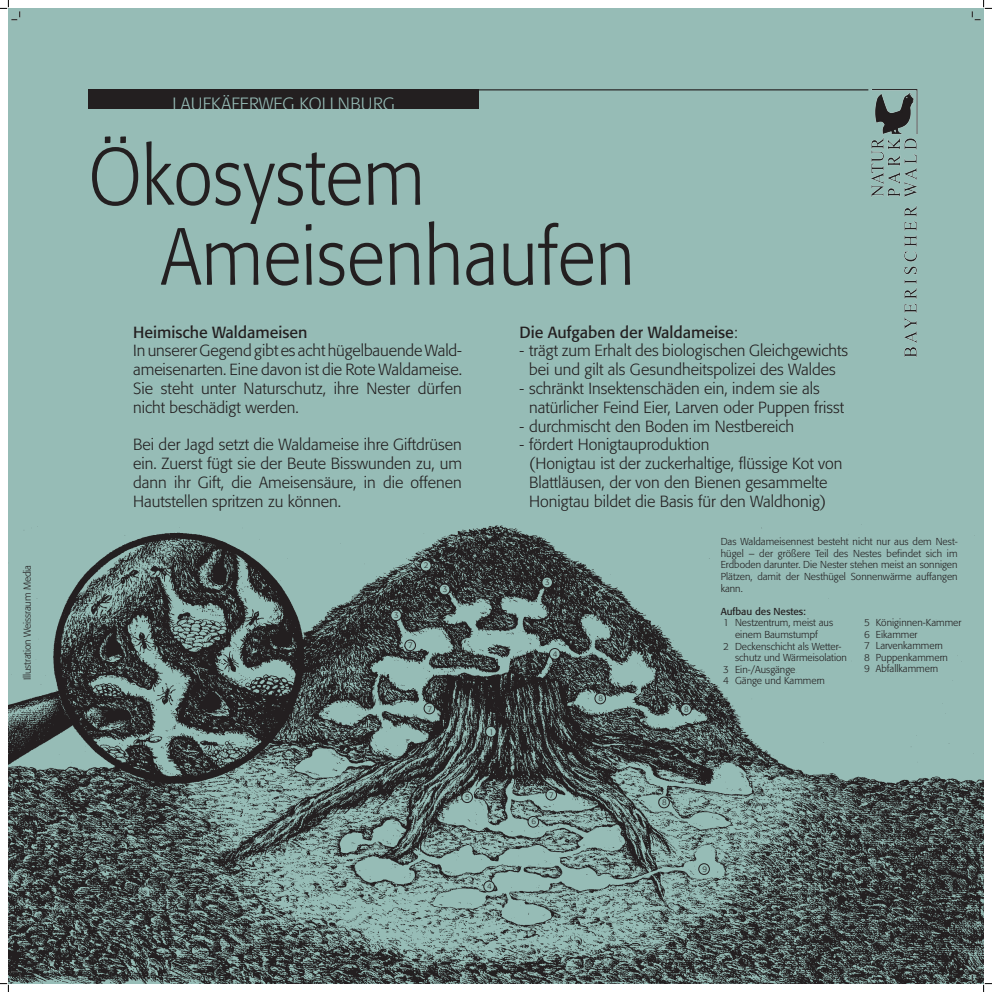
<style>
.page{position:relative;width:992px;height:992px;background:#fff}
.page>*{position:absolute;margin:0;border:0;box-sizing:border-box;transform-origin:0 0}
.t1{font:300 80px/80px "Formata";letter-spacing:.005em;color:#231f20;scale:.9 1}
.t2{font:300 17.6px "Formata";color:#96bcb6}
.t3{font:300 16px/18.8px "Formata";color:#231f20}
.t4{font:16px "Formata";color:#231f20}
.t5{font:300 10px/11.6px "Formata";color:#231f20;text-align:justify}
.t6{font:10px "Formata";color:#231f20}
.t7{font:300 8.08px "Formata";color:#231f20}
.t8{font:300 8px "Formata";color:#231f20}
.s1{font-weight:300}
</style>
<div class="page">
<div style="left:8px;top:8px;width:976px;height:976px;background:#96bcb6"></div>
<img style="left:872px;top:89px;width:46px;height:268px">
<hr style="left:188px;top:89px;width:680px;height:1px;background:#231f20">
<div style="left:88px;top:89px;width:391px;height:20px;background:#231f20"></div>
<img style="left:8px;top:524px;width:976px;height:459px">
<div style="left:681px;top:704px;width:10px;height:11px;background:#96bcb6;border-radius:50%"></div>
<div style="left:680px;top:704px;width:11px;height:11px;border:1px solid #231f20;border-radius:50%"></div>
<div style="left:549px;top:648px;width:11px;height:11px;background:#96bcb6;border-radius:50%"></div>
<div style="left:549px;top:648px;width:11px;height:11px;border:1px solid #231f20;border-radius:50%"></div>
<div style="left:486px;top:726px;width:10px;height:11px;background:#96bcb6;border-radius:50%"></div>
<div style="left:485px;top:726px;width:11px;height:11px;border:1px solid #231f20;border-radius:50%"></div>
<div style="left:420px;top:560px;width:11px;height:11px;background:#96bcb6;border-radius:50%"></div>
<div style="left:420px;top:560px;width:11px;height:11px;border:1px solid #231f20;border-radius:50%"></div>
<div style="left:439px;top:584px;width:11px;height:11px;background:#96bcb6;border-radius:50%"></div>
<div style="left:439px;top:584px;width:11px;height:11px;border:1px solid #231f20;border-radius:50%"></div>
<div style="left:391px;top:610px;width:10px;height:11px;background:#96bcb6;border-radius:50%"></div>
<div style="left:391px;top:610px;width:11px;height:11px;border:1px solid #231f20;border-radius:50%"></div>
<div style="left:542px;top:577px;width:10px;height:11px;background:#96bcb6;border-radius:50%"></div>
<div style="left:542px;top:577px;width:11px;height:11px;border:1px solid #231f20;border-radius:50%"></div>
<div style="left:484px;top:881px;width:10px;height:11px;background:#96bcb6;border-radius:50%"></div>
<div style="left:484px;top:881px;width:11px;height:11px;border:1px solid #231f20;border-radius:50%"></div>
<div style="left:659px;top:797px;width:10px;height:11px;background:#96bcb6;border-radius:50%"></div>
<div style="left:658px;top:797px;width:12px;height:11px;border:1px solid #231f20;border-radius:50%"></div>
<div style="left:462px;top:792px;width:10px;height:11px;background:#96bcb6;border-radius:50%"></div>
<div style="left:462px;top:792px;width:11px;height:11px;border:1px solid #231f20;border-radius:50%"></div>
<div style="left:528px;top:816px;width:11px;height:11px;background:#96bcb6;border-radius:50%"></div>
<div style="left:528px;top:816px;width:11px;height:11px;border:1px solid #231f20;border-radius:50%"></div>
<div style="left:546px;top:789px;width:10px;height:11px;background:#96bcb6;border-radius:50%"></div>
<div style="left:546px;top:789px;width:11px;height:11px;border:1px solid #231f20;border-radius:50%"></div>
<div style="left:595px;top:693px;width:11px;height:11px;background:#96bcb6;border-radius:50%"></div>
<div style="left:595px;top:693px;width:11px;height:11px;border:1px solid #231f20;border-radius:50%"></div>
<div style="left:405px;top:640px;width:10px;height:11px;background:#96bcb6;border-radius:50%"></div>
<div style="left:405px;top:640px;width:11px;height:11px;border:1px solid #231f20;border-radius:50%"></div>
<div style="left:699px;top:864px;width:10px;height:10px;background:#96bcb6;border-radius:50%"></div>
<div style="left:699px;top:863px;width:11px;height:12px;border:1px solid #231f20;border-radius:50%"></div>
<div style="left:424px;top:703px;width:11px;height:11px;background:#96bcb6;border-radius:50%"></div>
<div style="left:424px;top:703px;width:11px;height:11px;border:1px solid #231f20;border-radius:50%"></div>
<svg style="left:0;top:0;width:21px;height:21px"></svg>
<svg style="left:0;top:972px;width:21px;height:20px"></svg>
<svg style="left:972px;top:0;width:20px;height:21px"></svg>
<svg style="left:972px;top:972px;width:20px;height:20px"></svg>
<p class="t5" style="left:22px;top:680px;width:116px;rotate:-90deg">Illustration Weissraum Media</p>
<p class="t2" style="left:172px;top:93px;width:224px">LAUFKÄFERWEG KOLLNBURG</p>
<h1 class="t1" style="left:161px;top:141px;width:528px;text-indent:-72px">Ökosystem<br>Ameisenhaufen</h1>
<p class="t4" style="left:133px;top:325px;width:176px">Heimische Waldameisen</p>
<p class="t3" style="left:133px;top:342px;width:330px;text-align:justify">In unserer Gegend gibt es acht hügelbauende Wald&shy;ameisenarten. Eine davon ist die Rote Waldameise.<br>Sie steht unter Naturschutz, ihre Nester dürfen nicht beschädigt werden.</p>
<p class="t3" style="left:133px;top:436px;width:330px;text-align:justify">Bei der Jagd setzt die Waldameise ihre Giftdrüsen ein. Zuerst fügt sie der Beute Bisswunden zu, um dann ihr Gift, die Ameisensäure, in die offenen Hautstellen spritzen zu können.</p>
<p class="t7" style="left:424px;top:561px;width:6px">2</p>
<p class="t8" style="left:394px;top:611px;width:6px">3</p>
<p class="t8" style="left:408px;top:641px;width:6px">7</p>
<p class="t8" style="left:443px;top:585px;width:6px">3</p>
<p class="t8" style="left:428px;top:705px;width:6px">7</p>
<p class="t8" style="left:489px;top:728px;width:6px">1</p>
<p class="t8" style="left:465px;top:793px;width:6px">5</p>
<p class="t8" style="left:487px;top:882px;width:6px">4</p>
<p class="t4" style="left:519px;top:325px;width:220px">Die Aufgaben der Waldameise<span class="s1">:</span></p>
<p class="t3" style="left:519px;top:342px;width:330px;text-align:center">- trägt zum Erhalt des biologischen Gleichgewichts bei und gilt als Gesundheitspolizei des Waldes</p>
<p class="t3" style="left:529px;top:380px;width:317px;text-indent:-10px">- schränkt Insektenschäden ein, indem sie als natürlicher Feind Eier, Larven oder Puppen frisst</p>
<p class="t3" style="left:519px;top:417px;width:276px">- durchmischt den Boden im Nestbereich</p>
<p class="t3" style="left:529px;top:436px;width:315px;text-indent:-10px">- fördert Honigtauproduktion<br>(Honigtau ist der zuckerhaltige, flüssige Kot von Blattläusen, der von den Bienen gesammelte Honigtau bildet die Basis für den Waldhonig)</p>
<p class="t8" style="left:545px;top:578px;width:6px">3</p>
<p class="t8" style="left:553px;top:650px;width:6px">4</p>
<p class="t8" style="left:531px;top:818px;width:6px">6</p>
<p class="t8" style="left:549px;top:791px;width:6px">7</p>
<p class="t8" style="left:598px;top:694px;width:6px">8</p>
<p class="t8" style="left:684px;top:705px;width:6px">8</p>
<p class="t5" style="left:721px;top:536px;width:238px">Das Waldameisennest besteht nicht nur aus dem Nest&shy;hügel – der größere Teil des Nestes befindet sich im Erdboden darunter. Die Nester stehen meist an sonnigen Plätzen, damit der Nesthügel Sonnenwärme auffangen kann.</p>
<p class="t6" style="left:721px;top:607px;width:87px">Aufbau des Nestes:</p>
<p class="t5" style="left:723px;top:617px;width:111px">1 Nestzentrum, meist aus</p>
<p class="t5" style="left:735px;top:629px;width:84px">einem Baumstumpf</p>
<p class="t5" style="left:723px;top:641px;width:120px">2 Deckenschicht als Wetter-</p>
<p class="t5" style="left:735px;top:652px;width:113px">schutz und Wärmeisolation</p>
<p class="t5" style="left:723px;top:664px;width:74px">3 Ein-/Ausgänge</p>
<p class="t5" style="left:723px;top:675px;width:103px">4 Gänge und Kammern</p>
<p class="t5" style="left:864px;top:617px;width:99px;text-align:left">5 Königinnen-Kammer<br>6 Eikammer<br>7 Larvenkammern<br>8 Puppenkammern<br>9 Abfallkammern</p>
<p class="t8" style="left:662px;top:798px;width:6px">8</p>
<p class="t8" style="left:702px;top:865px;width:6px">9</p>
</div>
